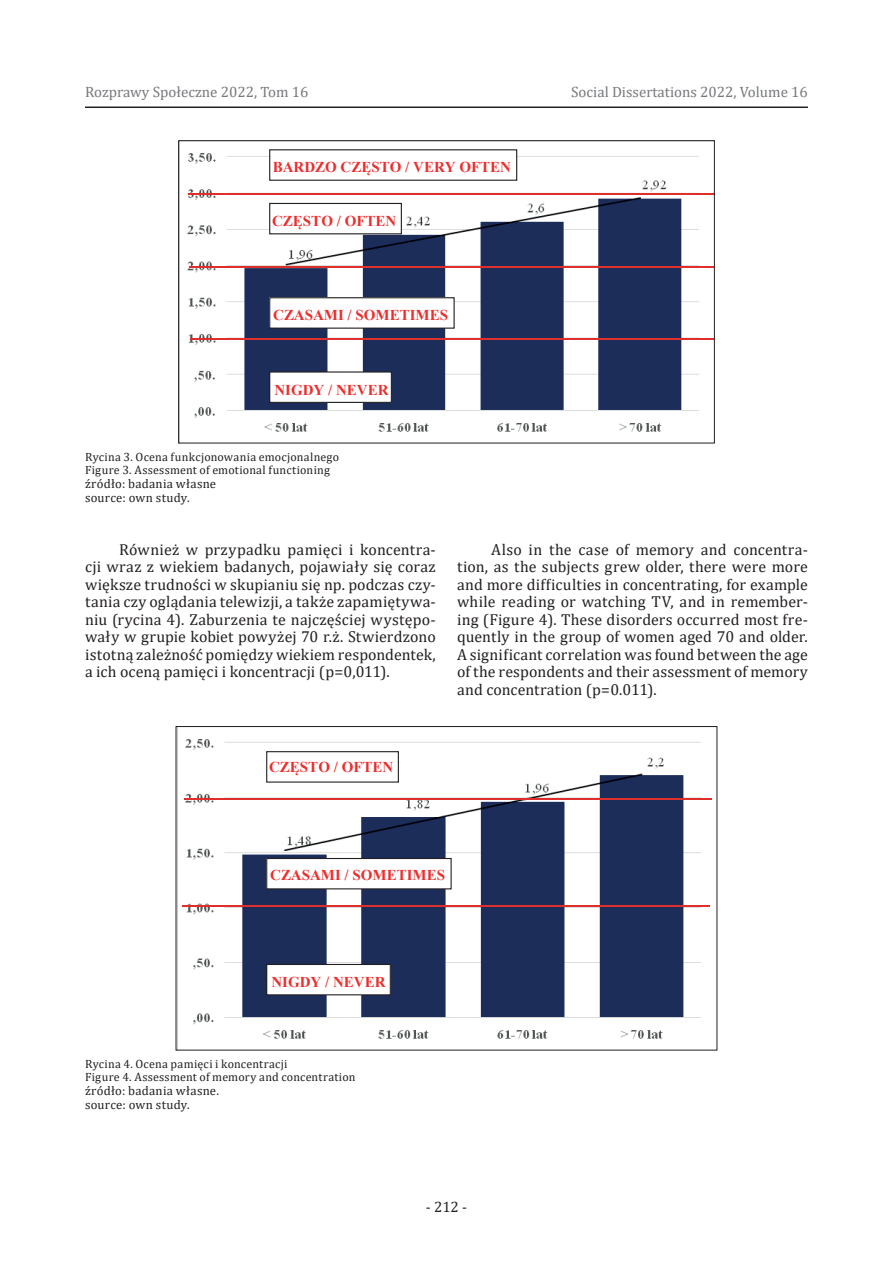
<style>
.page{position:relative;width:893px;height:1263px;background:#fff}
.page>*{position:absolute;margin:0;border:0;box-sizing:border-box;transform-origin:0 0}
.t1{font:15.9px/17.5px "Cambria";letter-spacing:-.005em;color:#231f20;text-align:justify}
.t2{font:700 15px "Times New Roman";color:#ee2d2d}
.t3{font:15px "Cambria";color:#76787b}
.t4{font:15px "Cambria";color:#231f20}
.t5{font:12.75px/14.1px "Cambria";letter-spacing:.02em;color:#231f20}
.t6{font:12px/13.2px "Cambria";letter-spacing:.02em;color:#231f20}
</style>
<div class="page">
<hr style="left:85px;top:107px;width:723px;height:1px;background:#231f20">
<img style="left:187px;top:149px;width:513px;height:283px">
<div style="left:270px;top:298px;width:184px;height:30px;background:#fff"></div>
<div style="left:269px;top:297px;width:186px;height:32px;border:1px solid #231f20"></div>
<div style="left:270px;top:372px;width:121px;height:30px;background:#fff"></div>
<div style="left:269px;top:371px;width:123px;height:32px;border:1px solid #231f20"></div>
<div style="left:270px;top:203px;width:131px;height:31px;background:#fff"></div>
<div style="left:269px;top:203px;width:133px;height:31px;border:1px solid #231f20"></div>
<hr style="left:191px;top:338px;width:523px;height:2px;background:#e02e2a">
<hr style="left:189px;top:266px;width:525px;height:2px;background:#e02e2a">
<hr style="left:188px;top:193px;width:526px;height:2px;background:#e02e2a">
<div style="left:270px;top:150px;width:247px;height:30px;background:#fff"></div>
<div style="left:269px;top:149px;width:248px;height:32px;border:1px solid #231f20"></div>
<div style="left:178px;top:140px;width:537px;height:303px;border:1px solid #231f20"></div>
<img style="left:185px;top:739px;width:527px;height:300px">
<hr style="left:182px;top:905px;width:527px;height:2px;background:#e02e2a">
<hr style="left:184px;top:798px;width:527px;height:2px;background:#e02e2a">
<div style="left:267px;top:858px;width:184px;height:31px;background:#fff"></div>
<div style="left:266px;top:858px;width:186px;height:31px;border:1px solid #231f20"></div>
<div style="left:267px;top:964px;width:123px;height:31px;background:#fff"></div>
<div style="left:266px;top:964px;width:125px;height:31px;border:1px solid #231f20"></div>
<div style="left:267px;top:752px;width:131px;height:30px;background:#fff"></div>
<div style="left:266px;top:751px;width:133px;height:32px;border:1px solid #231f20"></div>
<p class="t3" style="left:85px;top:83px;width:225px">Rozprawy Społeczne 2022, Tom 16</p>
<p class="t3" style="left:571px;top:83px;width:238px">Social Dissertations 2022, Volume 16</p>
<p class="t2" style="left:273px;top:157px;width:240px">BARDZO CZĘSTO / VERY OFTEN</p>
<p class="t2" style="left:272px;top:210px;width:126px">CZĘSTO / OFTEN</p>
<p class="t2" style="left:273px;top:304px;width:176px">CZASAMI / SOMETIMES</p>
<p class="t2" style="left:274px;top:379px;width:115px">NIGDY / NEVER</p>
<p class="t6" style="left:85px;top:450px;width:256px">Rycina 3. Ocena funkcjonowania emocjonalnego<br>Figure 3. Assessment of emotional functioning</p>
<p class="t5" style="left:85px;top:477px;width:133px">źródło: badania własne source: own study.</p>
<p class="t1" style="left:85px;top:540px;width:352px;text-indent:34px">Również w przypadku pamięci i koncentra&shy;cji wraz z wiekiem badanych, pojawiały się coraz większe trudności w skupianiu się np. podczas czy&shy;tania czy oglądania telewizji, a także zapamiętywa&shy;niu (rycina 4). Zaburzenia te najczęściej występo&shy;wały w grupie kobiet powyżej 70 r.ż. Stwierdzono istotną zależność pomiędzy wiekiem respondentek, a ich oceną pamięci i koncentracji (p=0,011).</p>
<p class="t1" style="left:457px;top:540px;width:352px;text-indent:34px">Also in the case of memory and concentra&shy;tion, as the subjects grew older, there were more and more difficulties in concentrating, for example while reading or watching TV, and in remember&shy;ing (Figure 4). These disorders occurred most fre&shy;quently in the group of women aged 70 and older.<br>A significant correlation was found between the age of the respondents and their assessment of memory and concentration (p=0.011).</p>
<p class="t2" style="left:269px;top:756px;width:126px">CZĘSTO / OFTEN</p>
<p class="t2" style="left:270px;top:864px;width:176px">CZASAMI / SOMETIMES</p>
<p class="t2" style="left:272px;top:971px;width:115px">NIGDY / NEVER</p>
<p class="t6" style="left:85px;top:1057px;width:272px">Rycina 4. Ocena pamięci i koncentracji<br>Figure 4. Assessment of memory and concentration</p>
<p class="t5" style="left:85px;top:1084px;width:135px">źródło: badania własne. source: own study.</p>
<p class="t4" style="left:426px;top:1198px;width:43px">- 212-</p>
</div>
